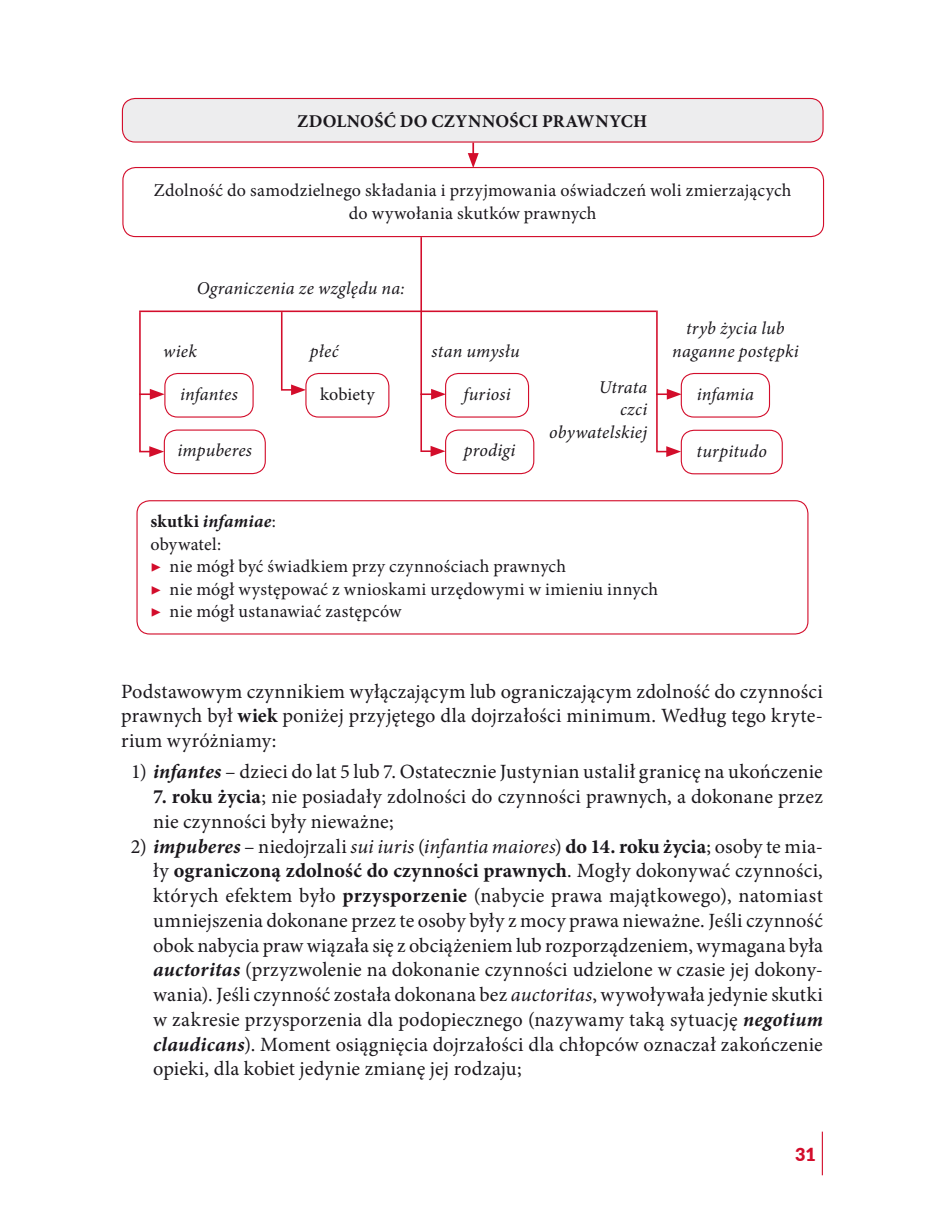
<style>
.page{position:relative;width:925px;height:1212px;background:#fff}
.page>*{position:absolute;margin:0;border:0;box-sizing:border-box;transform-origin:0 0}
.Wyliczenie_1{font:20.25px/24.8px "Minion Pro";letter-spacing:.01em;color:#1a171c}
.Tekst_przed_wyliczeniem{font:20.25px/24.8px "Minion Pro";letter-spacing:.015em;color:#1a171c;text-align:justify}
.t1{font:18px/22.5px "Minion Pro";letter-spacing:.015em;color:#1a171c;text-align:center}
.t2{font:italic 18px/22.5px "Minion Pro";letter-spacing:.01em;color:#1a171c;text-align:right}
.t3{font:700 18px "Minion Pro";letter-spacing:.015em;color:#1a171c}
.t4{font:900 18px "Lato";color:#d30d2b}
.s1{font-weight:700}
.s2{font-weight:700;font-style:italic}
.s3{color:#d30d2b}
.s4{font-style:italic}
</style>
<div class="page">
<hr style="left:822px;top:1131px;width:1px;height:44px;background:#d30d2b">
<svg style="left:468px;top:143px;width:11px;height:24px"></svg>
<div style="left:122px;top:167px;width:702px;height:70px;border:1px solid #d30d2b;border-radius:13px"></div>
<div style="left:122px;top:98px;width:701px;height:44px;background:#ededee;border-radius:13px"></div>
<div style="left:122px;top:98px;width:701px;height:45px;border:1px solid #d30d2b;border-radius:13px"></div>
<div style="left:136px;top:500px;width:672px;height:134px;border:1px solid #d30d2b;border-radius:13px"></div>
<div style="left:164px;top:373px;width:90px;height:45px;border:1px solid #d30d2b;border-radius:13px"></div>
<div style="left:305px;top:373px;width:84px;height:45px;border:1px solid #d30d2b;border-radius:13px"></div>
<div style="left:164px;top:429px;width:102px;height:45px;border:1px solid #d30d2b;border-radius:13px"></div>
<div style="left:681px;top:373px;width:89px;height:45px;border:1px solid #d30d2b;border-radius:13px"></div>
<div style="left:445px;top:373px;width:84px;height:45px;border:1px solid #d30d2b;border-radius:13px"></div>
<div style="left:445px;top:429px;width:89px;height:45px;border:1px solid #d30d2b;border-radius:13px"></div>
<div style="left:681px;top:430px;width:102px;height:44px;border:1px solid #d30d2b;border-radius:13px"></div>
<svg style="left:280px;top:312px;width:26px;height:83px"></svg>
<hr style="left:139px;top:310px;width:517px;height:2px;background:#d30d2b">
<svg style="left:139px;top:310px;width:26px;height:147px"></svg>
<svg style="left:655px;top:310px;width:27px;height:147px"></svg>
<svg style="left:420px;top:236px;width:26px;height:221px"></svg>
<p class="t3" style="left:297px;top:109px;width:351px">ZDOLNOŚĆ DO CZYNNOŚCI PRAWNYCH</p>
<p class="t1" style="left:154px;top:179px;width:639px">Zdolność do samodzielnego składania i przyjmowania oświadczeń woli zmierzających do wywołania skutków prawnych</p>
<p class="t2" style="left:197px;top:277px;width:209px">Ograniczenia ze względu na:</p>
<p class="t2" style="left:163px;top:340px;width:35px">wiek</p>
<p class="t2" style="left:310px;top:340px;width:30px">płeć</p>
<p class="t2" style="left:180px;top:383px;width:59px">infantes</p>
<p class="t1" style="left:320px;top:383px;width:56px">kobiety</p>
<p class="t2" style="left:178px;top:439px;width:76px">impuberes</p>
<p class="t2" style="left:686px;top:317px;width:100px">tryb życia lub</p>
<p class="t2" style="left:432px;top:340px;width:89px">stan umysłu</p>
<p class="t2" style="left:672px;top:340px;width:128px">naganne postępki</p>
<p class="t2" style="left:549px;top:376px;width:100px">Utrata<br>czci obywatelskiej</p>
<p class="t2" style="left:463px;top:383px;width:49px">furiosi</p>
<p class="t2" style="left:697px;top:383px;width:59px">infamia</p>
<p class="t2" style="left:464px;top:439px;width:53px">prodigi</p>
<p class="t2" style="left:696px;top:440px;width:72px">turpitudo</p>
<p class="t1" style="left:150px;top:510px;width:509px;text-align:left"><span class="s1">skutki</span> <span class="s2">infamiae</span>:<br>obywatel:<br><span class="s3">▶</span> nie mógł być świadkiem przy czynnościach prawnych<br><span class="s3">▶</span> nie mógł występować z wnioskami urzędowymi w imieniu innych <span class="s3">▶</span> nie mógł ustanawiać zastępców</p>
<p class="Tekst_przed_wyliczeniem" style="left:121px;top:679px;width:703px">Podstawowym czynnikiem wyłączającym lub ograniczającym zdolność do czynności prawnych był <span class="s1">wiek</span> poniżej przyjętego dla dojrzałości minimum. Według tego kryte&shy;rium wyróżniamy:</p>
<p class="Wyliczenie_1" style="left:131px;top:760px;width:693px">1) <span class="s2">infantes</span> – dzieci do lat 5 lub 7. Ostatecznie Justynian ustalił granicę na ukończenie</p>
<p class="Wyliczenie_1" style="left:153px;top:784px;width:671px"><span class="s1">7. roku życia</span>; nie posiadały zdolności do czynności prawnych, a dokonane przez nie czynności były nieważne;</p>
<p class="Wyliczenie_1" style="left:153px;top:834px;width:671px;text-align:justify;text-indent:-22px">2) <span class="s2">impuberes</span> – niedojrzali <span class="s4">sui iuris</span> (<span class="s4">infantia maiores</span>) <span class="s1">do 14. roku życia</span>; osoby te mia&shy;ły <span class="s1">ograniczoną zdolność do czynności prawnych</span>. Mogły dokonywać czynności, których efektem było <span class="s1">przysporzenie</span> (nabycie prawa majątkowego), natomiast umniejszenia dokonane przez te osoby były z mocy prawa nieważne. Jeśli czynność obok nabycia praw wiązała się z obciążeniem lub rozporządzeniem, wymagana była <span class="s2">auctoritas</span> (przyzwolenie na dokonanie czynności udzielone w czasie jej dokony&shy;wania). Jeśli czynność została dokonana bez <span class="s4">auctoritas</span>, wywoływała jedynie skutki w zakresie przysporzenia dla podopiecznego (nazywamy taką sytuację <span class="s2">negotium claudicans</span>). Moment osiągnięcia dojrzałości dla chłopców oznaczał zakończenie opieki, dla kobiet jedynie zmianę jej rodzaju;</p>
<p class="t4" style="left:795px;top:1140px;width:22px">31</p>
</div>
